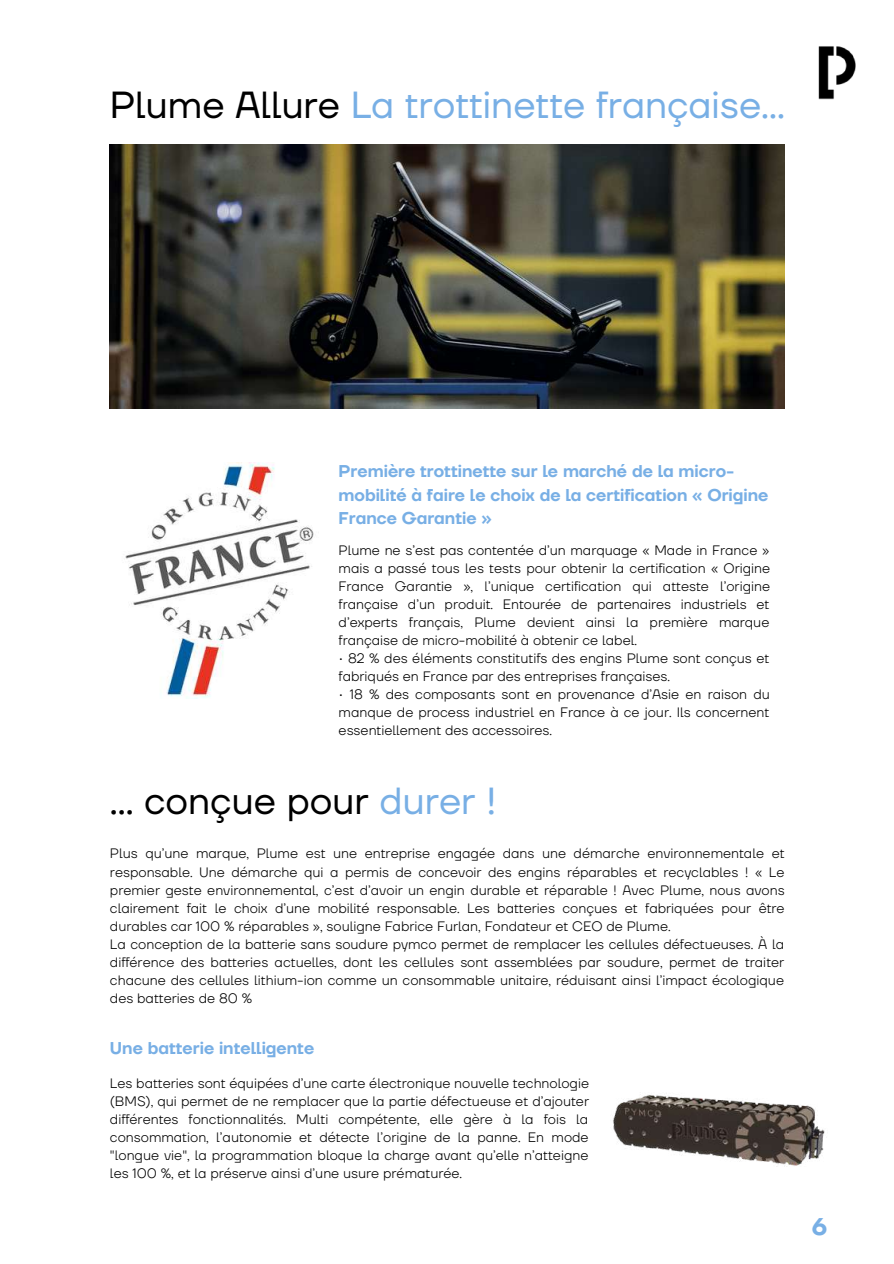
<style>
.page{position:relative;width:894px;height:1264px;background:#fff}
.page>*{position:absolute;margin:0;border:0;box-sizing:border-box;transform-origin:0 0}
.t1{font:37.65px "TT Firs Neue";color:#78afe5}
.t2{font:37.65px "TT Firs Neue";color:#000}
.t3{font:600 24.15px "TT Firs Neue";color:#78afe5}
.t4{font:600 17.1px/23.4px "TT Firs Neue";color:#78afe5}
.t5{font:300 13.65px/18px "TT Firs Neue";color:#000;text-align:justify}
.s1{color:#000}
.s2{color:#78afe5}
</style>
<div class="page">
<img style="left:110px;top:144px;width:674px;height:264px">
<img style="left:125px;top:462px;width:189px;height:236px">
<img style="left:818px;top:46px;width:38px;height:54px">
<img style="left:613px;top:1093px;width:212px;height:73px">
<h1 class="t1" style="left:110px;top:82px;width:676px"><span class="s1">Plume Allure</span> La trottinette française...</h1>
<p class="t4" style="left:338px;top:460px;width:431px">Première trottinette sur le marché de la micro&shy;mobilité à faire le choix de la certification « Origine<br>France Garantie »</p>
<p class="t5" style="left:338px;top:541px;width:433px">Plume ne s’est pas contentée d’un marquage « Made in France » mais a passé tous les tests pour obtenir la certification « Origine France Garantie », l’unique certification qui atteste l’origine française d’un produit. Entourée de partenaires industriels et d’experts français, Plume devient ainsi la première marque française de micro-mobilité à obtenir ce label.</p>
<p class="t5" style="left:338px;top:649px;width:432px">• 82 % des éléments constitutifs des engins Plume sont conçus et fabriqués en France par des entreprises françaises.</p>
<p class="t5" style="left:338px;top:685px;width:432px">• 18 % des composants sont en provenance d’Asie en raison du manque de process industriel en France à ce jour. Ils concernent essentiellement des accessoires.</p>
<h1 class="t2" style="left:110px;top:778px;width:388px">... conçue pour <span class="s2">durer !</span></h1>
<p class="t5" style="left:110px;top:845px;width:676px;text-align:left">Plus qu’une marque, Plume est une entreprise engagée dans une démarche environnementale et responsable. Une démarche qui a permis de concevoir des engins réparables et recyclables ! « Le premier geste environnemental, c’est d’avoir un engin durable et réparable ! Avec Plume, nous avons clairement fait le choix d’une mobilité responsable. Les batteries conçues et fabriquées pour être durables car 100 % réparables », souligne Fabrice Furlan, Fondateur et CEO de Plume.<br>La conception de la batterie sans soudure pymco permet de remplacer les cellules défectueuses. À la différence des batteries actuelles, dont les cellules sont assemblées par soudure, permet de traiter chacune des cellules lithium-ion comme un consommable unitaire, réduisant ainsi l’impact écologique des batteries de 80 %</p>
<p class="t4" style="left:110px;top:1037px;width:206px">Une batterie intelligente</p>
<p class="t5" style="left:110px;top:1074px;width:480px">Les batteries sont équipées d’une carte électronique nouvelle technologie (BMS), qui permet de ne remplacer que la partie défectueuse et d’ajouter différentes fonctionnalités. Multi compétente, elle gère à la fois la consommation, l’autonomie et détecte l’origine de la panne. En mode "longue vie", la programmation bloque la charge avant qu’elle n’atteigne les 100 %, et la préserve ainsi d’une usure prématurée.</p>
<h2 class="t3" style="left:811px;top:1212px;width:17px">6</h2>
</div>
